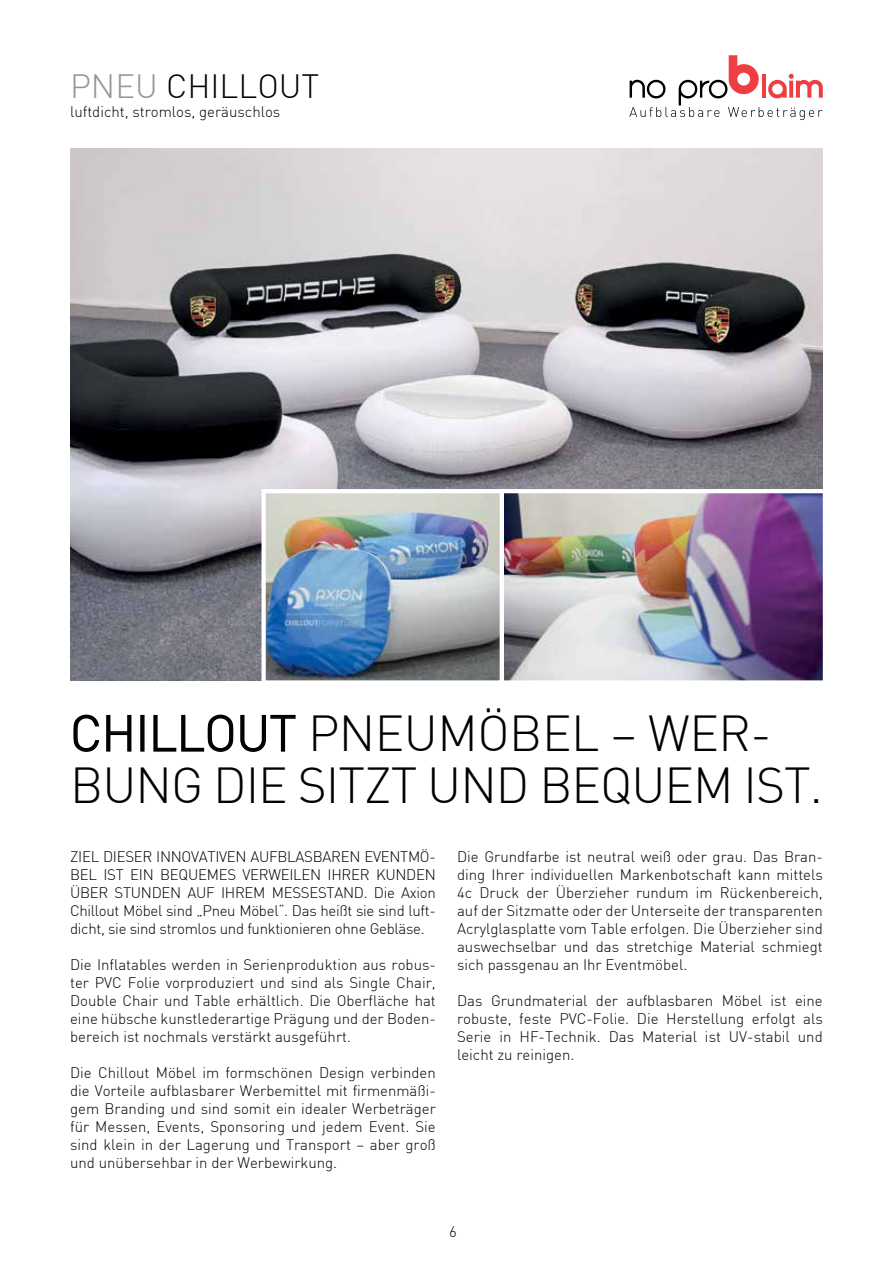
<style>
.page{position:relative;width:893px;height:1263px;background:#fff}
.page>*{position:absolute;margin:0;border:0;box-sizing:border-box;transform-origin:0 0}
.t1{font:300 49.5px/52.5px "DIN";letter-spacing:-.015em;color:#000}
.t2{font:300 33px "DIN";color:#000}
.t3{font:300 15px/18px "DIN";color:#000;text-align:justify}
.t4{font:300 15px "DIN";letter-spacing:-.02em;color:#000}
.s1{color:#939598}
</style>
<div class="page">
<svg style="left:629px;top:55px;width:194px;height:65px"></svg>
<img style="left:70px;top:149px;width:753px;height:531px">
<svg style="left:73px;top:714px;width:59px;height:38px"></svg>
<div style="left:140px;top:715px;width:5px;height:37px;border:2px solid #000"></div>
<svg style="left:153px;top:714px;width:81px;height:38px"></svg>
<svg style="left:240px;top:714px;width:56px;height:38px"></svg>
<img style="left:506px;top:487px;width:317px;height:194px">
<img style="left:259px;top:487px;width:247px;height:194px">
<h2 class="t2" style="left:70px;top:66px;width:136px"><span class="s1">Pneu</span> chillo</h2>
<h2 class="t2" style="left:279px;top:66px;width:35px">ut</h2>
<p class="t3" style="left:70px;top:102px;width:212px">luftdicht, stromlos, geräuschlos</p>
<h1 class="t1" style="left:70px;top:706px;width:754px">CHILLOUT PN EU MÖBEL – WER-<br>BUNG DIE SITZT UN D BEQU EM IST.</h1>
<p class="t3" style="left:70px;top:847px;width:42px">Ziel diese</p>
<p class="t3" style="left:143px;top:847px;width:48px">r innovative</p>
<p class="t3" style="left:236px;top:847px;width:44px">n aufblasba</p>
<p class="t3" style="left:331px;top:847px;width:106px">ren Eventmö-</p>
<p class="t3" style="left:70px;top:865px;width:10px">bel</p>
<p class="t3" style="left:103px;top:865px;width:8px">ist</p>
<p class="t3" style="left:130px;top:865px;width:78px">ei n bequemes</p>
<p class="t3" style="left:242px;top:865px;width:36px">Ve rweile</p>
<p class="t3" style="left:310px;top:865px;width:127px">n Ihrer Kunden</p>
<p class="t4" style="left:70px;top:883px;width:223px">über Stunden auf Ihrem Messesta</p>
<p class="t3" style="left:70px;top:883px;width:367px;text-indent:273px">nd. Die Axion Chillout Möbel sind „Pneu Möbel“. Das heißt sie sind luft&shy;dicht, sie sind stromlos und funktionieren ohne Gebläse.</p>
<p class="t3" style="left:70px;top:955px;width:367px">Die Inflatables werden in Serienproduktion aus robus&shy;ter PVC Folie vorproduziert und sind als Single Chair, Double Chair und Table erhältlich. Die Oberfläche hat eine hübsche kunstlederartige Prägung und der Boden&shy;bereich ist nochmals verstärkt ausgeführt.</p>
<p class="t3" style="left:70px;top:1063px;width:367px">Die Chillout Möbel im formschönen Design verbinden die Vorteile aufblasbarer Werbemittel mit firmenmäßi&shy;gem Branding und sind somit ein idealer Werbeträger für Messen, Events, Sponsoring und jedem Event. Sie sind klein in der Lagerung und Transport – aber groß und unübersehbar in der Werbewirkung.</p>
<p class="t3" style="left:457px;top:847px;width:367px">Die Grundfarbe ist neutral weiß oder grau. Das Bran&shy;ding Ihrer individuellen Markenbotschaft kann mittels 4c Druck der Ü berzieher rundum im Rückenbereich, auf der Sitzmatte oder der U nterseite der transparenten Acrylglasplatte vom Table erfolgen. Die Ü berzieher sind auswechselbar und das stretchige Material schmiegt sich passgenau an Ihr Eventmöbel.</p>
<p class="t3" style="left:457px;top:991px;width:367px">Das Grundmaterial der aufblasbaren Möbel ist eine robuste, feste PVC-Folie. Die Herstellung erfolgt als Serie in HF-Technik. Das Material ist UV-stabil und leicht zu reinigen.</p>
<p class="t3" style="left:449px;top:1223px;width:9px">6</p>
</div>
